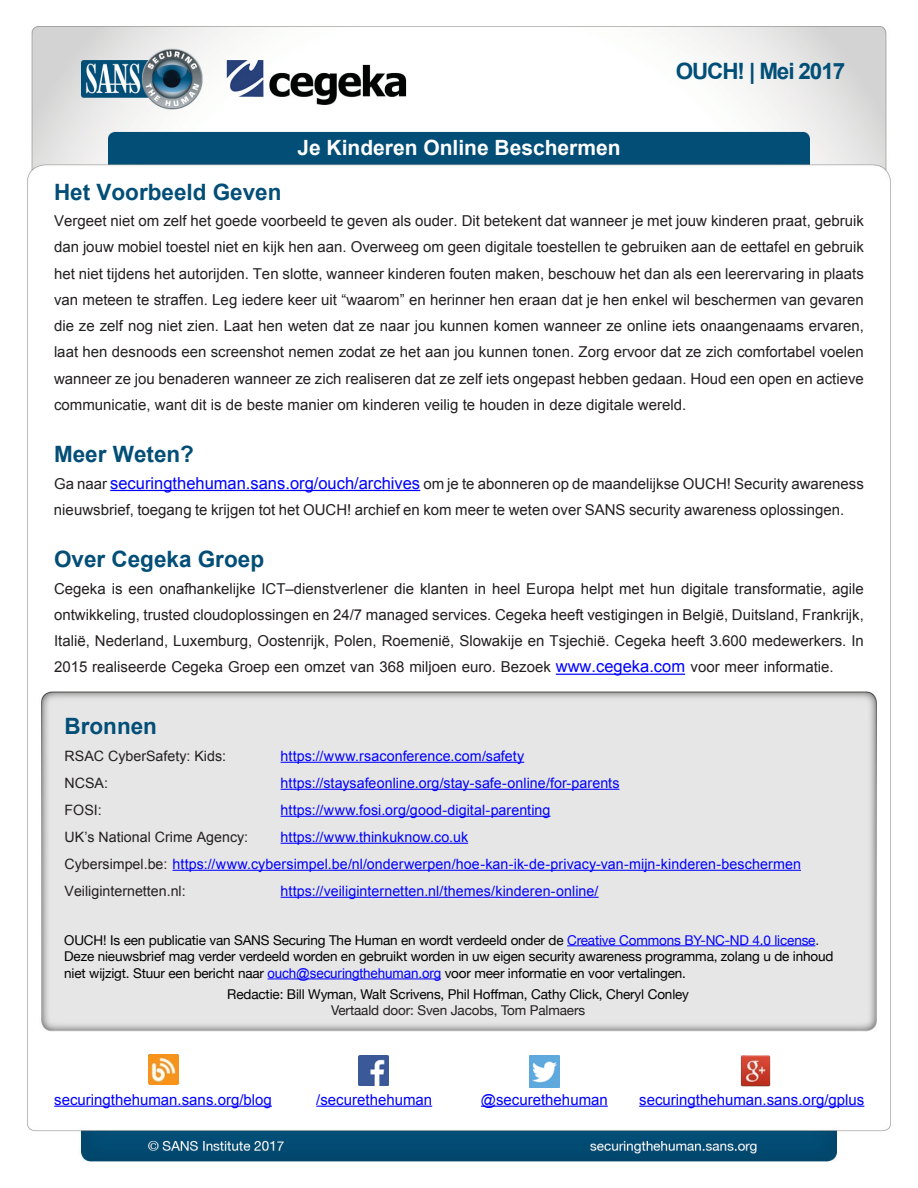
<style>
.page{position:relative;width:918px;height:1188px;background:#fff}
.page>*{position:absolute;margin:0;border:0;box-sizing:border-box;transform-origin:0 0}
.MainText{font:700 22.5px "Arial";color:#024e77}
.t1{font:700 22.5px "Arial";letter-spacing:-.05em;color:#004f77}
.t2{font:700 21px "Arial";color:#fff}
.MainText-2{font:15px/26.2px "Arial";color:#231f20;text-align:justify}
.t3{font:15px "Arial";color:#00f}
.t4{font:14.25px "Arial";letter-spacing:.005em;color:#00f}
.t5{font:14.25px "Arial";color:#231f20}
.t6{font:13.5px/16.5px "Helvetica Neue";letter-spacing:-.01em;color:#000}
.t7{font:13.5px "Helvetica Neue";letter-spacing:-.01em;color:#231f20}
.s1{font-size:16.5px;color:#00f}
.s2{color:#231f20}
.s3{color:#00f}
.s4{font-family:"Arial";color:#00f}
</style>
<div class="page">
<img style="left:27px;top:26px;width:864px;height:1136px">
<hr style="left:110px;top:490px;width:310px;height:1px;background:#00f">
<hr style="left:556px;top:674px;width:129px;height:1px;background:#00f">
<hr style="left:567px;top:946px;width:248px;height:1px;background:#00f">
<hr style="left:268px;top:978px;width:173px;height:1px;background:#00f">
<hr style="left:281px;top:762px;width:243px;height:1px;background:#00f">
<hr style="left:281px;top:789px;width:338px;height:1px;background:#00f">
<hr style="left:281px;top:816px;width:269px;height:1px;background:#00f">
<hr style="left:281px;top:843px;width:187px;height:1px;background:#00f">
<hr style="left:173px;top:870px;width:628px;height:1px;background:#00f">
<hr style="left:281px;top:897px;width:318px;height:1px;background:#00f">
<img style="left:148px;top:1054px;width:30px;height:30px">
<hr style="left:54px;top:1106px;width:218px;height:1px;background:#00f">
<img style="left:359px;top:1055px;width:30px;height:30px">
<hr style="left:316px;top:1106px;width:116px;height:1px;background:#00f">
<img style="left:530px;top:1055px;width:30px;height:32px">
<hr style="left:481px;top:1106px;width:127px;height:1px;background:#00f">
<img style="left:741px;top:1054px;width:30px;height:32px">
<hr style="left:639px;top:1106px;width:225px;height:1px;background:#00f">
<h2 class="t2" style="left:297px;top:134px;width:325px">Je Kinderen Online Beschermen</h2>
<h1 class="t1" style="left:676px;top:56px;width:171px">OUCH! | Mei 2017</h1>
<p class="MainText" style="left:54px;top:177px;width:229px">Het Voorbeeld Geven</p>
<p class="MainText-2" style="left:54px;top:208px;width:811px">Vergeet niet om zelf het goede voorbeeld te geven als ouder. Dit betekent dat wanneer je met jouw kinderen praat, gebruik dan jouw mobiel toestel niet en kijk hen aan. Overweeg om geen digitale toestellen te gebruiken aan de eettafel en gebruik het niet tijdens het autorijden. Ten slotte, wanneer kinderen fouten maken, beschouw het dan als een leerervaring in plaats van meteen te straffen. Leg iedere keer uit “waarom” en herinner hen eraan dat je hen enkel wil beschermen van gevaren die ze zelf nog niet zien. Laat hen weten dat ze naar jou kunnen komen wanneer ze online iets onaangenaams ervaren, laat hen desnoods een screenshot nemen zodat ze het aan jou kunnen tonen. Zorg ervoor dat ze zich comfortabel voelen wanneer ze jou benaderen wanneer ze zich realiseren dat ze zelf iets ongepast hebben gedaan. Houd een open en actieve communicatie, want dit is de beste manier om kinderen veilig te houden in deze digitale wereld.</p>
<p class="MainText" style="left:54px;top:440px;width:142px">Meer Weten?</p>
<p class="MainText-2" style="left:54px;top:470px;width:811px">Ga naar <span class="s1">securingthehuman.sans.org/ouch/archives</span> om je te abonneren op de maandelijkse OUCH! Security awareness nieuwsbrief, toegang te krijgen tot het OUCH! archief en kom meer te weten over SANS security awareness oplossingen.</p>
<p class="MainText" style="left:54px;top:545px;width:212px">Over Cegeka Groep</p>
<p class="MainText-2" style="left:54px;top:575px;width:811px">Cegeka is een onafhankelijke ICT–dienstverlener die klanten in heel Europa helpt met hun digitale transformatie, agile ontwikkeling, trusted cloudoplossingen en 24/7 managed services. Cegeka heeft vestigingen in België, Duitsland, Frankrijk, Italië, Nederland, Luxemburg, Oostenrijk, Polen, Roemenië, Slowakije en Tsjechië. Cegeka heeft 3.600 medewerkers. In 2015 realiseerde Cegeka Groep een omzet van 368 miljoen euro. Bezoek <span class="s1">www.cegeka.com</span> voor meer informatie.</p>
<p class="MainText" style="left:65px;top:711px;width:94px">Bronnen</p>
<p class="t5" style="left:65px;top:746px;width:163px">RSAC CyberSafety: Kids:</p>
<p class="t4" style="left:281px;top:746px;width:245px">https://www.rsaconference.com/safety</p>
<p class="t5" style="left:65px;top:773px;width:45px">NCSA:</p>
<p class="t4" style="left:281px;top:773px;width:340px">https://staysafeonline.org/stay-safe-online/for-parents</p>
<p class="t5" style="left:65px;top:800px;width:39px">FOSI:</p>
<p class="t4" style="left:281px;top:800px;width:271px">https://www.fosi.org/good-digital-parenting</p>
<p class="t5" style="left:65px;top:827px;width:185px">UK s’ National Crime Agency:</p>
<p class="t4" style="left:65px;top:854px;width:738px"><span class="s2">Cybersimpel.be:</span> https://www.cybersimpel.be/nl/onderwerpen/hoe-kan i k- -de-privacy-van-mijn-kinderen-beschermen</p>
<p class="t4" style="left:281px;top:881px;width:320px">https://veiliginternetten.nl/themes/kinderen-online/</p>
<p class="t4" style="left:281px;top:827px;width:189px">https://www.thinkuknow.co.uk</p>
<p class="t5" style="left:65px;top:881px;width:123px">Veiliginternetten.nl:</p>
<p class="t6" style="left:64px;top:932px;width:771px">OUCH! Is een publicatie van SANS Securing The Human en wordt verdeeld onder de <span class="s3">Creative Commons BY-NC-ND 4.0 license</span><span class="s2">.<br></span>Deze nieuwsbrief mag verder verdeeld worden en gebruikt worden in uw eigen security awareness programma, zolang u de inhoud niet wijzigt. Stuur een bericht naar <span class="s4">ouch@securingthehuman.org</span> voor meer informatie en voor vertalingen.</p>
<p class="t6" style="left:227px;top:986px;width:463px">Redactie: Bill Wyman, Walt Scrivens, Phil Hoffman, Cathy Click, Cheryl Conley</p>
<p class="t7" style="left:331px;top:1000px;width:256px">Vertaald door: Sven Jacobs, Tom Palmaers</p>
<p class="t3" style="left:54px;top:1090px;width:219px">securingthehuman.sans.org/blog</p>
<p class="t3" style="left:316px;top:1090px;width:117px">/securethehuman</p>
<p class="t3" style="left:481px;top:1090px;width:128px">@securethehuman</p>
<p class="t3" style="left:639px;top:1090px;width:227px">securingthehuman.sans.org/gplus</p>
</div>
